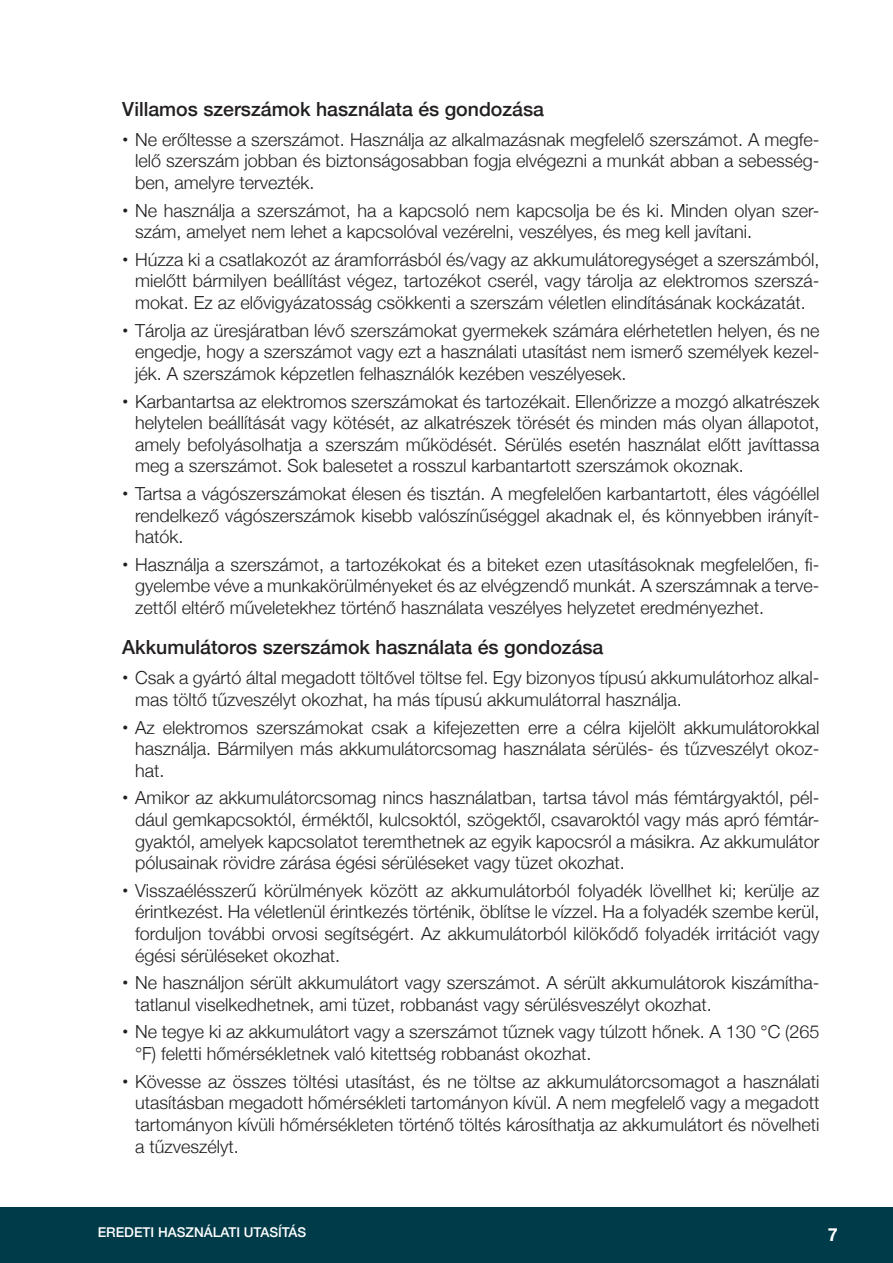
<style>
.page{position:relative;width:893px;height:1263px;background:#fff}
.page>*{position:absolute;margin:0;border:0;box-sizing:border-box;transform-origin:0 0}
.subsub{font:500 19.5px "Helvetica Neue";color:#231f20}
.t1{font:300 18px/21.6px "Helvetica Neue";color:#231f20;text-align:justify}
.t2{font:700 18px "Helvetica Neue";color:#fff}
.t3{font:500 13.5px "Helvetica Neue";color:#fff}
.s1{font-weight:400}
</style>
<div class="page">
<div style="left:0;top:1206px;width:893px;height:57px;background:#003b49"></div>
<p class="subsub" style="left:122px;top:93px;width:423px">Villamos szerszámok használata és gondozása</p>
<p class="t1" style="left:135px;top:127px;width:686px;text-indent:-13px"><span class="s1">•</span> Ne erőltesse a szerszámot. Használja az alkalmazásnak megfelelő szerszámot. A megfe&shy;lelő szerszám jobban és biztonságosabban fogja elvégezni a munkát abban a sebesség&shy;ben, amelyre tervezték.</p>
<p class="t1" style="left:135px;top:198px;width:686px;text-indent:-13px"><span class="s1">•</span> Ne használja a szerszámot, ha a kapcsoló nem kapcsolja be és ki. Minden olyan szer&shy;szám, amelyet nem lehet a kapcsolóval vezérelni, veszélyes, és meg kell javítani.</p>
<p class="t1" style="left:135px;top:247px;width:686px;text-indent:-13px"><span class="s1">•</span> Húzza ki a csatlakozót az áramforrásból és/vagy az akkumulátoregységet a szerszámból, mielőtt bármilyen beállítást végez, tartozékot cserél, vagy tárolja az elektromos szerszá&shy;mokat. Ez az elővigyázatosság csökkenti a szerszám véletlen elindításának kockázatát.</p>
<p class="t1" style="left:135px;top:318px;width:686px;text-indent:-13px"><span class="s1">•</span> Tárolja az üresjáratban lévő szerszámokat gyermekek számára elérhetetlen helyen, és ne engedje, hogy a szerszámot vagy ezt a használati utasítást nem ismerő személyek kezel&shy;jék. A szerszámok képzetlen felhasználók kezében veszélyesek.</p>
<p class="t1" style="left:135px;top:389px;width:686px;text-indent:-13px"><span class="s1">•</span> Karbantartsa az elektromos szerszámokat és tartozékait. Ellenőrizze a mozgó alkatrészek helytelen beállítását vagy kötését, az alkatrészek törését és minden más olyan állapotot, amely befolyásolhatja a szerszám működését. Sérülés esetén használat előtt javíttassa meg a szerszámot. Sok balesetet a rosszul karbantartott szerszámok okoznak.</p>
<p class="t1" style="left:135px;top:481px;width:686px;text-indent:-13px"><span class="s1">•</span> Tartsa a vágószerszámokat élesen és tisztán. A megfelelően karbantartott, éles vágóéllel rendelkező vágószerszámok kisebb valószínűséggel akadnak el, és könnyebben irányít&shy;hatók.</p>
<p class="t1" style="left:135px;top:552px;width:686px;text-indent:-13px"><span class="s1">•</span> Használja a szerszámot, a tartozékokat és a biteket ezen utasításoknak megfelelően, fi&shy;gyelembe véve a munkakörülményeket és az elvégzendő munkát. A szerszámnak a terve&shy;zettől eltérő műveletekhez történő használata veszélyes helyzetet eredményezhet.</p>
<p class="subsub" style="left:122px;top:632px;width:483px">Akkumulátoros szerszámok használata és gondozása</p>
<p class="t1" style="left:135px;top:666px;width:686px;text-indent:-13px"><span class="s1">•</span> Csak a gyártó által megadott töltővel töltse fel. Egy bizonyos típusú akkumulátorhoz alkal&shy;mas töltő tűzveszélyt okozhat, ha más típusú akkumulátorral használja.</p>
<p class="t1" style="left:135px;top:715px;width:686px;text-indent:-13px"><span class="s1">•</span> Az elektromos szerszámokat csak a kifejezetten erre a célra kijelölt akkumulátorokkal használja. Bármilyen más akkumulátorcsomag használata sérülés- és tűzveszélyt okoz&shy;hat.</p>
<p class="t1" style="left:135px;top:786px;width:686px;text-indent:-13px"><span class="s1">•</span> Amikor az akkumulátorcsomag nincs használatban, tartsa távol más fémtárgyaktól, pél&shy;dául gemkapcsoktól, érméktől, kulcsoktól, szögektől, csavaroktól vagy más apró fémtár&shy;gyaktól, amelyek kapcsolatot teremthetnek az egyik kapocsról a másikra. Az akkumulátor pólusainak rövidre zárása égési sérüléseket vagy tüzet okozhat.</p>
<p class="t1" style="left:135px;top:878px;width:686px;text-indent:-13px"><span class="s1">•</span> Visszaélésszerű körülmények között az akkumulátorból folyadék lövellhet ki; kerülje az érintkezést. Ha véletlenül érintkezés történik, öblítse le vízzel. Ha a folyadék szembe kerül, forduljon további orvosi segítségért. Az akkumulátorból kilökődő folyadék irritációt vagy égési sérüléseket okozhat.</p>
<p class="t1" style="left:135px;top:971px;width:686px;text-indent:-13px"><span class="s1">•</span> Ne használjon sérült akkumulátort vagy szerszámot. A sérült akkumulátorok kiszámítha&shy;tatlanul viselkedhetnek, ami tüzet, robbanást vagy sérülésveszélyt okozhat.</p>
<p class="t1" style="left:135px;top:1020px;width:686px;text-indent:-13px"><span class="s1">•</span> Ne tegye ki az akkumulátort vagy a szerszámot tűznek vagy túlzott hőnek. A 130 °C (265 °F) feletti hőmérsékletnek való kitettség robbanást okozhat.</p>
<p class="t1" style="left:135px;top:1069px;width:686px;text-indent:-13px"><span class="s1">•</span> Kövesse az összes töltési utasítást, és ne töltse az akkumulátorcsomagot a használati utasításban megadott hőmérsékleti tartományon kívül. A nem megfelelő vagy a megadott tartományon kívüli hőmérsékleten történő töltés károsíthatja az akkumulátort és növelheti a tűzveszélyt.</p>
<p class="t3" style="left:98px;top:1221px;width:210px">EREDETI HASZNÁLATI UTASÍTÁS</p>
<p class="t2" style="left:828px;top:1221px;width:12px">7</p>
</div>
